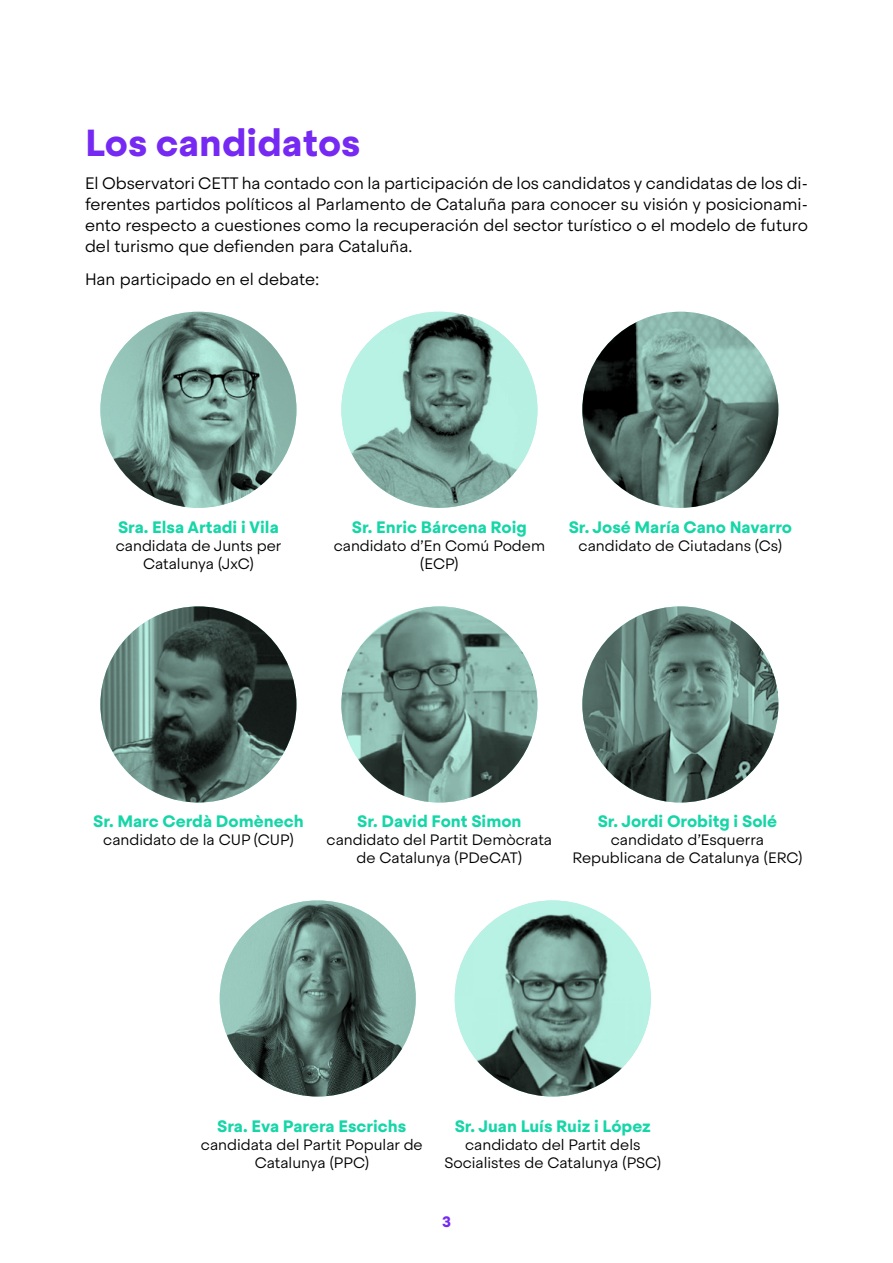
<style>
.page{position:relative;width:893px;height:1263px;background:#fff}
.page>*{position:absolute;margin:0;border:0;box-sizing:border-box;transform-origin:0 0}
.Títol{font:700 37.5px "Steradian";color:#7529f2}
.Text{font:300 16.5px/21px "Steradian";color:#000;text-align:justify}
.Text-2{font:700 16.5px "Steradian";color:#16d6a8}
.Text-3{font:300 15px/18px "Steradian";color:#000;text-align:center}
.t1{font:700 15px "Steradian";color:#7529f2}
</style>
<div class="page">
<img style="left:100px;top:312px;width:196px;height:196px;border-radius:98px">
<img style="left:100px;top:606px;width:196px;height:196px;border-radius:98px">
<img style="left:582px;top:312px;width:196px;height:196px;border-radius:98px">
<img style="left:341px;top:606px;width:196px;height:196px;border-radius:98px">
<img style="left:341px;top:312px;width:196px;height:196px;border-radius:98px">
<img style="left:582px;top:606px;width:196px;height:196px;border-radius:98px">
<img style="left:220px;top:900px;width:196px;height:196px;border-radius:98px">
<img style="left:455px;top:900px;width:196px;height:196px;border-radius:98px">
<p class="Títol" style="left:85px;top:119px;width:277px">Los candidatos</p>
<p class="Text" style="left:85px;top:172px;width:724px">El Observatori CETT ha contado con la participación de los candidatos y candidatas de los di&shy;ferentes partidos políticos al Parlamento de Cataluña para conocer su visión y posicionami&shy;ento respecto a cuestiones como la recuperación del sector turístico o el modelo de futuro del turismo que defienden para Cataluña.</p>
<p class="Text" style="left:85px;top:268px;width:236px">Han participado en el debate:</p>
<p class="Text-2" style="left:118px;top:517px;width:162px">Sra. Elsa Artadi i Vila</p>
<p class="Text-3" style="left:116px;top:537px;width:167px">candidata de Junts per<br>Catalunya (JxC)</p>
<p class="Text-2" style="left:352px;top:516px;width:176px">Sr. Enric Bárcena Roig</p>
<p class="Text-3" style="left:334px;top:536px;width:213px">candidato d’En Comú Podem (ECP)</p>
<p class="Text-2" style="left:569px;top:516px;width:225px">Sr. José María Cano Navarro</p>
<p class="Text-3" style="left:579px;top:536px;width:205px">candidato de Ciutadans (Cs)</p>
<p class="Text-2" style="left:93px;top:811px;width:212px">Sr. Marc Cerdà Domènech</p>
<p class="Text-3" style="left:103px;top:831px;width:192px">candidato de la CUP (CUP)</p>
<p class="Text-2" style="left:357px;top:811px;width:166px">Sr. David Font Simon</p>
<p class="Text-3" style="left:327px;top:831px;width:227px">candidato del Partit Demòcrata de Catalunya (PDeCAT)</p>
<p class="Text-2" style="left:598px;top:811px;width:181px">Sr. Jordi Orobitg i Solé</p>
<p class="Text-3" style="left:572px;top:831px;width:231px">candidato d’Esquerra<br>Republicana de Catalunya (ERC)</p>
<p class="Text-2" style="left:217px;top:1116px;width:191px">Sra. Eva Parera Escrichs</p>
<p class="Text-3" style="left:201px;top:1136px;width:223px">candidata del Partit Popular de<br>Catalunya (PPC)</p>
<p class="Text-2" style="left:455px;top:1116px;width:198px">Sr. Juan Luís Ruiz i López</p>
<p class="Text-3" style="left:444px;top:1136px;width:218px">candidato del Partit dels<br>Socialistes de Catalunya (PSC)</p>
<p class="t1" style="left:442px;top:1213px;width:10px">3</p>
</div>
